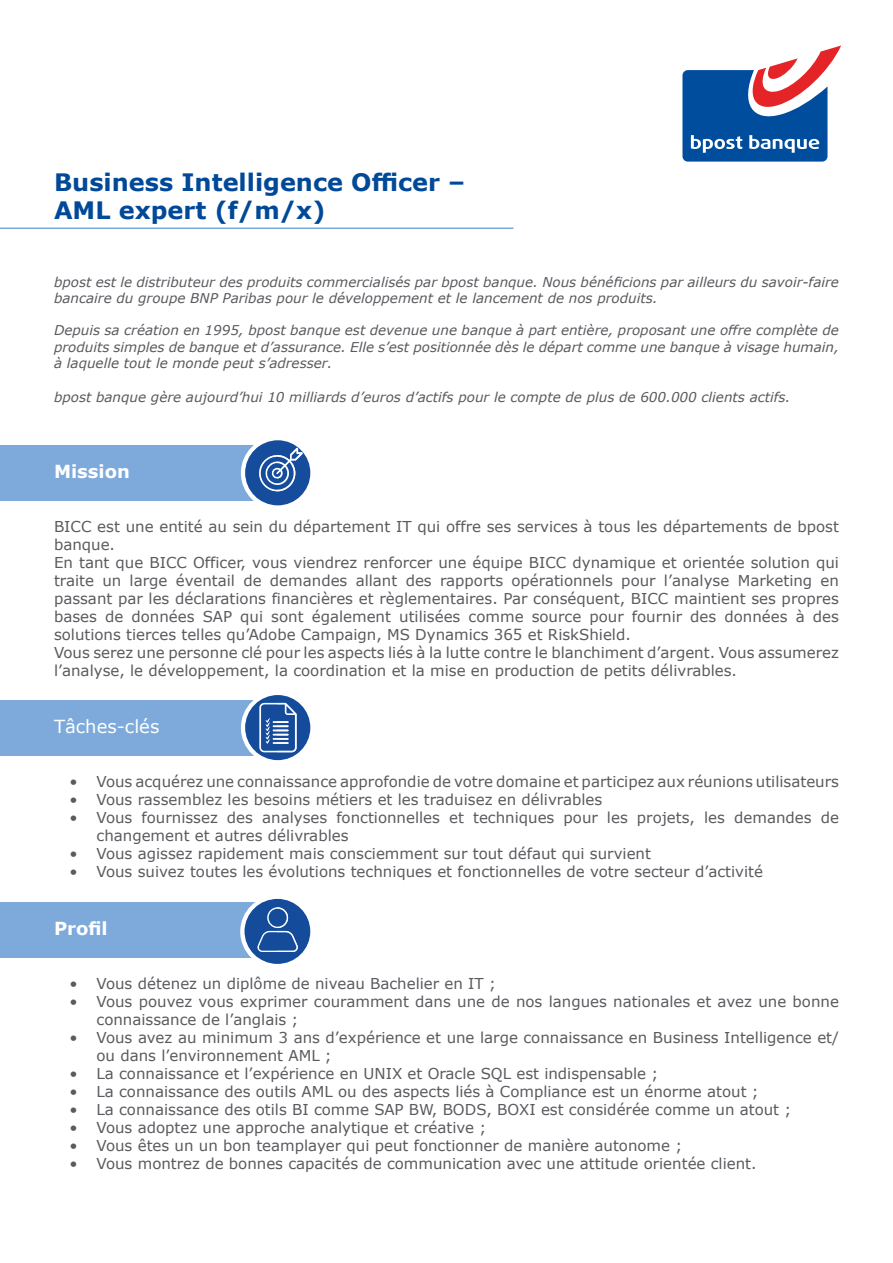
<style>
.page{position:relative;width:893px;height:1263px;background:#fff}
.page>*{position:absolute;margin:0;border:0;box-sizing:border-box;transform-origin:0 0}
.t1{font:700 24px/28.8px "Verdana";color:#004998}
.t2{font:700 18px "Verdana";color:#fff}
.t3{font:18px "Verdana";color:#fff}
.t4{font:15px/18px "Verdana";color:#5a5a5f}
.t5{font:italic 13.5px/16.2px "Verdana";color:#5a5a5f}
</style>
<div class="page">
<div style="left:0;top:902px;width:276px;height:56px;background:#7da9db"></div>
<svg style="left:240px;top:898px;width:71px;height:66px"></svg>
<div style="left:269px;top:908px;width:18px;height:19px;background:#144b9b;border-radius:50%"></div>
<div style="left:0;top:700px;width:276px;height:55px;background:#7da9db"></div>
<svg style="left:241px;top:695px;width:70px;height:66px"></svg>
<div style="left:0;top:445px;width:276px;height:56px;background:#7da9db"></div>
<svg style="left:241px;top:440px;width:70px;height:66px"></svg>
<hr style="left:0;top:227px;width:513px;height:2px;background:#7aa8d9">
<svg style="left:682px;top:45px;width:159px;height:117px"></svg>
<h1 class="t1" style="left:54px;top:167px;width:413px">Business Intelligence Officer –<br>AML expert (f/m/x)</h1>
<p class="t5" style="left:54px;top:274px;width:786px">bpost est le distributeur des produits commercialisés par bpost banque. Nous bénéficions par ailleurs du savoir-faire bancaire du groupe BNP Paribas pour le développement et le lancement de nos produits.</p>
<p class="t5" style="left:54px;top:322px;width:786px;text-align:justify">Depuis sa création en 1995, bpost banque est devenue une banque à part entière, proposant une offre complète de produits simples de banque et d’assurance. Elle s’est positionnée dès le départ comme une banque à visage humain, à laquelle tout le monde peut s’adresser.</p>
<p class="t5" style="left:54px;top:389px;width:738px">bpost banque gère aujourd’hui 10 milliards d’euros d’actifs pour le compte de plus de 600.000 clients actifs.</p>
<p class="t2" style="left:54px;top:458px;width:77px">Mission</p>
<p class="t4" style="left:54px;top:517px;width:786px">BICC est une entité au sein du département IT qui offre ses services à tous les départements de bpost banque.<br>En tant que BICC Officer, vous viendrez renforcer une équipe BICC dynamique et orientée solution qui traite un large éventail de demandes allant des rapports opérationnels pour l’analyse Marketing en passant par les déclarations financières et règlementaires. Par conséquent, BICC maintient ses propres bases de données SAP qui sont également utilisées comme source pour fournir des données à des solutions tierces telles qu’Adobe Campaign, MS Dynamics 365 et RiskShield.<br>Vous serez une personne clé pour les aspects liés à la lutte contre le blanchiment d’argent. Vous assumerez l’analyse, le développement, la coordination et la mise en production de petits délivrables.</p>
<p class="t3" style="left:54px;top:714px;width:107px">Tâches-clés</p>
<p class="t4" style="left:70px;top:772px;width:771px">• Vous acquérez une connaissance approfondie de votre domaine et participez aux réunions utilisateurs</p>
<p class="t4" style="left:70px;top:790px;width:534px">• Vous rassemblez les besoins métiers et les traduisez en délivrables</p>
<p class="t4" style="left:97px;top:808px;width:744px;text-indent:-27px">• Vous fournissez des analyses fonctionnelles et techniques pour les projets, les demandes de changement et autres délivrables</p>
<p class="t4" style="left:70px;top:844px;width:583px">• Vous agissez rapidement mais consciemment sur tout défaut qui survient</p>
<p class="t4" style="left:70px;top:862px;width:695px">• Vous suivez toutes les évolutions techniques et fonctionnelles de votre secteur d’activité</p>
<p class="t2" style="left:54px;top:915px;width:55px">Profil</p>
<p class="t4" style="left:70px;top:974px;width:428px">• Vous détenez un diplôme de niveau Bachelier en IT ;</p>
<p class="t4" style="left:97px;top:992px;width:744px;text-indent:-27px">• Vous pouvez vous exprimer couramment dans une de nos langues nationales et avez une bonne connaissance de l’anglais ;</p>
<p class="t4" style="left:97px;top:1028px;width:744px;text-indent:-27px">• Vous avez au minimum 3 ans d’expérience et une large connaissance en Business Intelligence et/ ou dans l’environnement AML ;</p>
<p class="t4" style="left:70px;top:1064px;width:590px">• La connaissance et l’expérience en UNIX et Oracle SQL est indispensable ;</p>
<p class="t4" style="left:70px;top:1082px;width:691px">• La connaissance des outils AML ou des aspects liés à Compliance est un énorme atout ;</p>
<p class="t4" style="left:70px;top:1100px;width:723px">• La connaissance des otils BI comme SAP BW, BODS, BOXI est considérée comme un atout ;</p>
<p class="t4" style="left:70px;top:1118px;width:418px">• Vous adoptez une approche analytique et créative ;</p>
<p class="t4" style="left:70px;top:1136px;width:614px">• Vous êtes un un bon teamplayer qui peut fonctionner de manière autonome ;</p>
<p class="t4" style="left:70px;top:1154px;width:689px">• Vous montrez de bonnes capacités de communication avec une attitude orientée client.</p>
</div>
